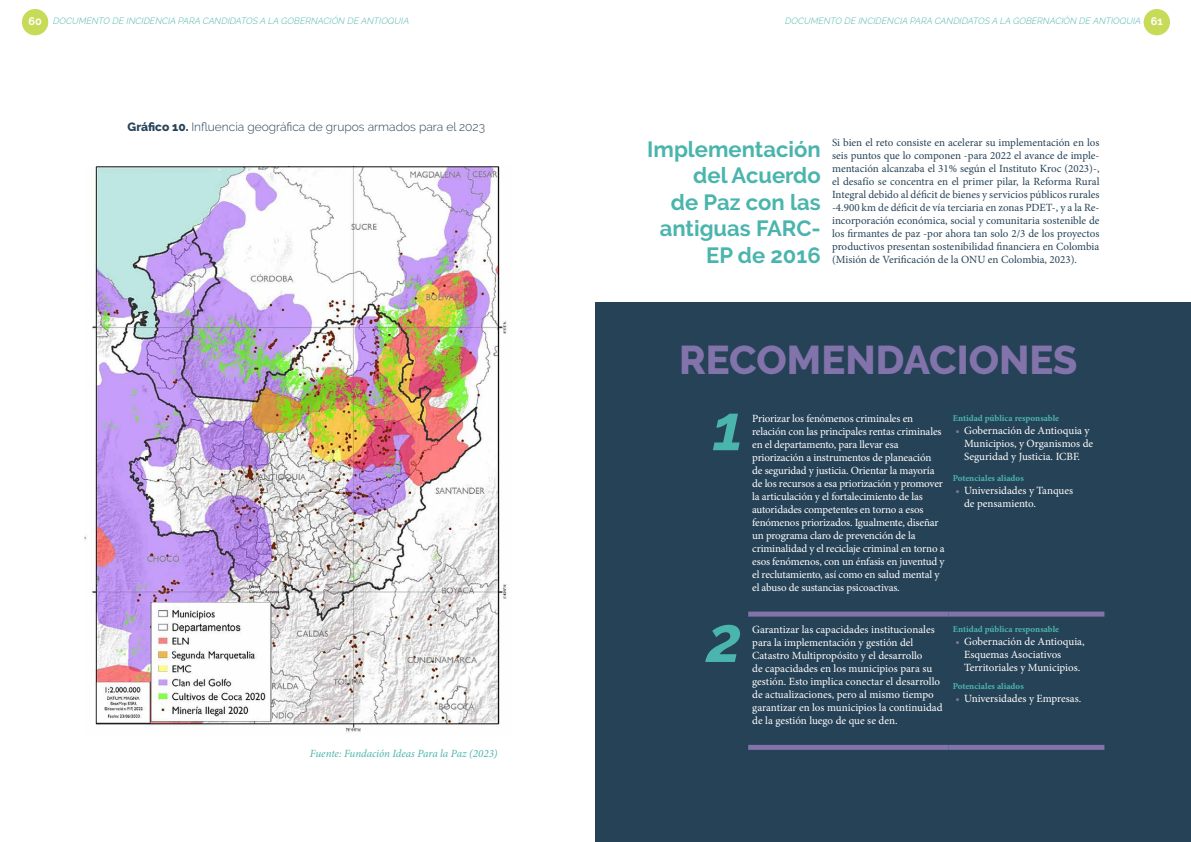
<style>
.page{position:relative;width:1191px;height:842px;background:#fff}
.page>*{position:absolute;margin:0;border:0;box-sizing:border-box;transform-origin:0 0}
.t1{font:italic 700 64px "Raleway";color:#4ab5ad}
.t2{font:800 40px "Raleway";color:#8273ab}
.t3{font:700 22px/26.4px "Raleway";color:#4ab5ad;text-align:right}
.t4{font:300 12px "Raleway";color:#264257}
.t5{font:11px/13px "Minion Pro";letter-spacing:-.01em;color:#fff}
.t6{font:11px/13px "Minion Pro";color:#264257;text-align:justify}
.t7{font:italic 11px "Minion Pro";letter-spacing:-.005em;color:#4ab5ad}
.t8{font:italic 300 9px "Raleway";letter-spacing:.01em;color:#4ab5ad}
.t9{font:700 9px "Minion Pro";color:#4ab5ad}
.s1{font-weight:700;font-style:normal;font-size:11px;color:#fff}
.s2{font-weight:800}
.s3{color:#8273ab}
.s4{font-weight:400;color:#264257}
</style>
<div class="page">
<div style="left:22px;top:9px;width:26px;height:26px;background:#c7db59;border-radius:50%"></div>
<div style="left:1143px;top:9px;width:27px;height:26px;background:#c7db59;border-radius:50%"></div>
<img style="left:84px;top:166px;width:423px;height:567px">
<div style="left:595px;top:302px;width:596px;height:540px;background:#264257"></div>
<div style="left:748px;top:612px;width:200px;height:5px;background:#8273ab"></div>
<div style="left:948px;top:612px;width:156px;height:5px;background:#8273ab"></div>
<div style="left:748px;top:745px;width:200px;height:5px;background:#8273ab"></div>
<div style="left:948px;top:745px;width:156px;height:5px;background:#8273ab"></div>
<p class="t8" style="left:28px;top:16px;width:382px"><span class="s1">60</span> DOCUMENTO DE INCIDENCIA PARA CANDIDATOS A LA GOBERNACIÓN DE ANTIOQUIA</p>
<p class="t8" style="left:785px;top:16px;width:379px">DOCUMENTO DE INCIDENCIA PARA CANDIDATOS A LA GOBERNACIÓN DE ANTIOQUIA <span class="s1">61</span></p>
<p class="t4" style="left:128px;top:120px;width:359px"><span class="s2">Gráfico 10.</span> Influencia geográfica de grupos armados para el 2023</p>
<p class="t7" style="left:310px;top:746px;width:189px">Fuente: Fundación Ideas Para la Paz (2023)</p>
<h3 class="t3" style="left:647px;top:136px;width:175px">Implementación del Acuerdo<br>de Paz con las antiguas FARC-<br>EP de 2016</h3>
<p class="t6" style="left:832px;top:136px;width:269px">Si bien el reto consiste en acelerar su implementación en los seis puntos que lo componen -para 2022 el avance de imple&shy;mentación alcanzaba el 31% según el Instituto Kroc (2023)-, el desafío se concentra en el primer pilar, la Reforma Rural Integral debido al déficit de bienes y servicios públicos rurales -4.900 km de déficit de vía terciaria en zonas PDET-, y a la Re&shy;incorporación económica, social y comunitaria sostenible de los firmantes de paz -por ahora tan solo 2/3 de los proyectos productivos presentan sostenibilidad financiera en Colombia (Misión de Verificación de la ONU en Colombia, 2023).</p>
<h2 class="t2" style="left:679px;top:337px;width:400px">RECOMENDACIONES</h2>
<h1 class="t1" style="left:713px;top:391px;width:32px">1</h1>
<p class="t5" style="left:752px;top:412px;width:194px">Priorizar los fenómenos criminales en relación con las principales rentas criminales en el departamento, para llevar esa priorización a instrumentos de planeación<br>de seguridad y justicia. Orientar la mayoría de los recursos a esa priorización y promover la articulación y el fortalecimiento de las autoridades competentes en torno a esos fenómenos priorizados. Igualmente, diseñar un programa claro de prevención de la criminalidad y el reciclaje criminal en torno a esos fenómenos, con un énfasis en juventud y el reclutamiento, así como en salud mental y el abuso de sustancias psicoactivas.</p>
<p class="t9" style="left:952px;top:411px;width:108px">Entidad pública responsable</p>
<p class="t5" style="left:964px;top:424px;width:131px;text-indent:-9px"><span class="s3">•</span> Gobernación de Antioquia y<br>Municipios, y Organismos de<br>Seguridad y Justicia. ICBF.</p>
<p class="t9" style="left:952px;top:471px;width:73px">Potenciales aliados</p>
<p class="t5" style="left:964px;top:484px;width:110px;text-indent:-9px"><span class="s3">•</span> Universidades y Tanques de pensamiento.</p>
<h1 class="t1" style="left:707px;top:602px;width:36px">2</h1>
<p class="t5" style="left:752px;top:623px;width:192px">Garantizar las capacidades institucionales para la implementación y gestión del Catastro Multipropósito y el desarrollo<br>de capacidades en los municipios para su gestión. Esto implica conectar el desarrollo de actualizaciones, pero al mismo tiempo garantizar en los municipios la continuidad de la gestión luego de que se den.</p>
<p class="t9" style="left:952px;top:623px;width:108px">Entidad pública responsable</p>
<p class="t5" style="left:964px;top:635px;width:122px;text-indent:-9px"><span class="s3">•</span> Gobernación de Antioquia,<br>Esquemas Asociativos<br>Territoriales y Municipios.</p>
<p class="t9" style="left:952px;top:680px;width:75px">Potenciales aliados<span class="s4">.</span></p>
<p class="t5" style="left:955px;top:692px;width:127px"><span class="s3">•</span> Universidades y Empresas.</p>
</div>
